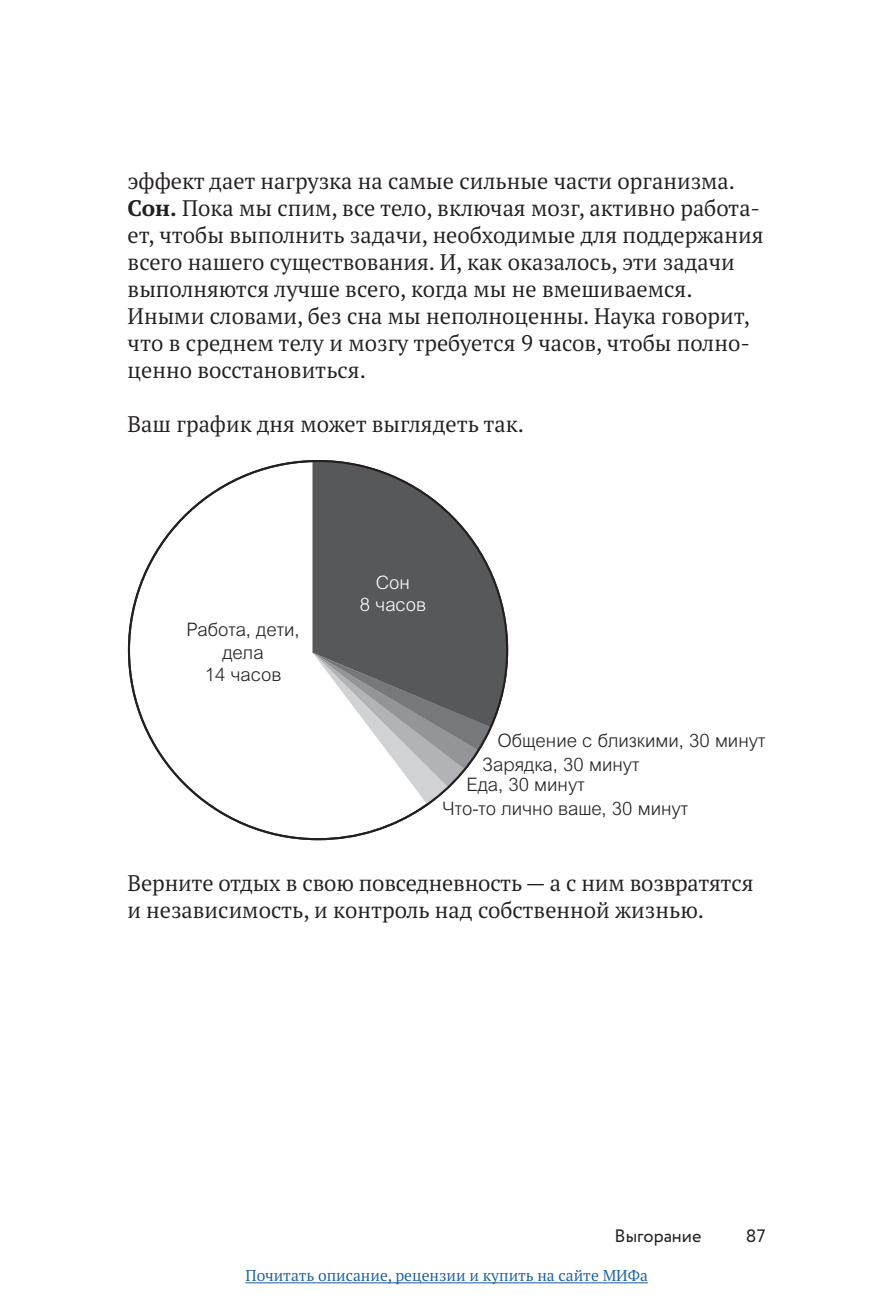
<style>
.page{position:relative;width:893px;height:1314px;background:#fff}
.page>*{position:absolute;margin:0;border:0;box-sizing:border-box;transform-origin:0 0}
.t1{font:22.5px/27px "PT Serif Pro";color:#231f20}
.t2{font:300 18.45px/22.3px "Arial MT Pro Cyr";color:#231f20}
.t3{font:300 18.45px/22.3px "Arial MT Pro Cyr";color:#fff;text-align:center}
.t4{font:18px "Circe";color:#231f20}
.t5{font:15.75px "PT Serif Pro";color:#175d9e}
.s1{font-weight:700}
</style>
<div class="page">
<hr style="left:245px;top:1282px;width:403px;height:1px;background:#175d9e">
<svg style="left:128px;top:460px;width:381px;height:380px"></svg>
<p class="t1" style="left:128px;top:167px;width:609px">эффект дает нагрузка на самые сильные части организма.</p>
<p class="t1" style="left:128px;top:194px;width:637px"><span class="s1">Сон.</span> Пока мы спим, все тело, включая мозг, активно работа&shy;ет, чтобы выполнить задачи, необходимые для поддержания всего нашего существования. И, как оказалось, эти задачи выполняются лучше всего, когда мы не вмешиваемся.<br>Иными словами, без сна мы неполноценны. Наука говорит, что в среднем телу и мозгу требуется 9 часов, чтобы полно&shy;ценно восстановиться.</p>
<p class="t1" style="left:128px;top:410px;width:398px">Ваш график дня может выглядеть так.</p>
<p class="t2" style="left:187px;top:619px;width:115px;text-align:center">Работа, дети, дела<br>14 часов</p>
<p class="t3" style="left:360px;top:571px;width:68px">Сон<br>8 часов</p>
<p class="t2" style="left:482px;top:729px;width:284px;line-height:23.8px;text-indent:15px">Общение с близкими, 30 минут<br>Зарядка, 30 минут</p>
<p class="t2" style="left:442px;top:773px;width:247px;line-height:23.6px;text-indent:24px">Еда, 30 минут<br>Что-то лично ваше, 30 минут</p>
<p class="t1" style="left:128px;top:869px;width:627px">Верните отдых в свою повседневность — а с ним возвратятся и независимость, и контроль над собственной жизнью.</p>
<p class="t4" style="left:615px;top:1224px;width:88px">Выгорание</p>
<p class="t4" style="left:746px;top:1224px;width:21px">87</p>
<p class="t5" style="left:245px;top:1265px;width:404px">Почитать описание, рецензии и купить на сайте МИФа</p>
</div>
